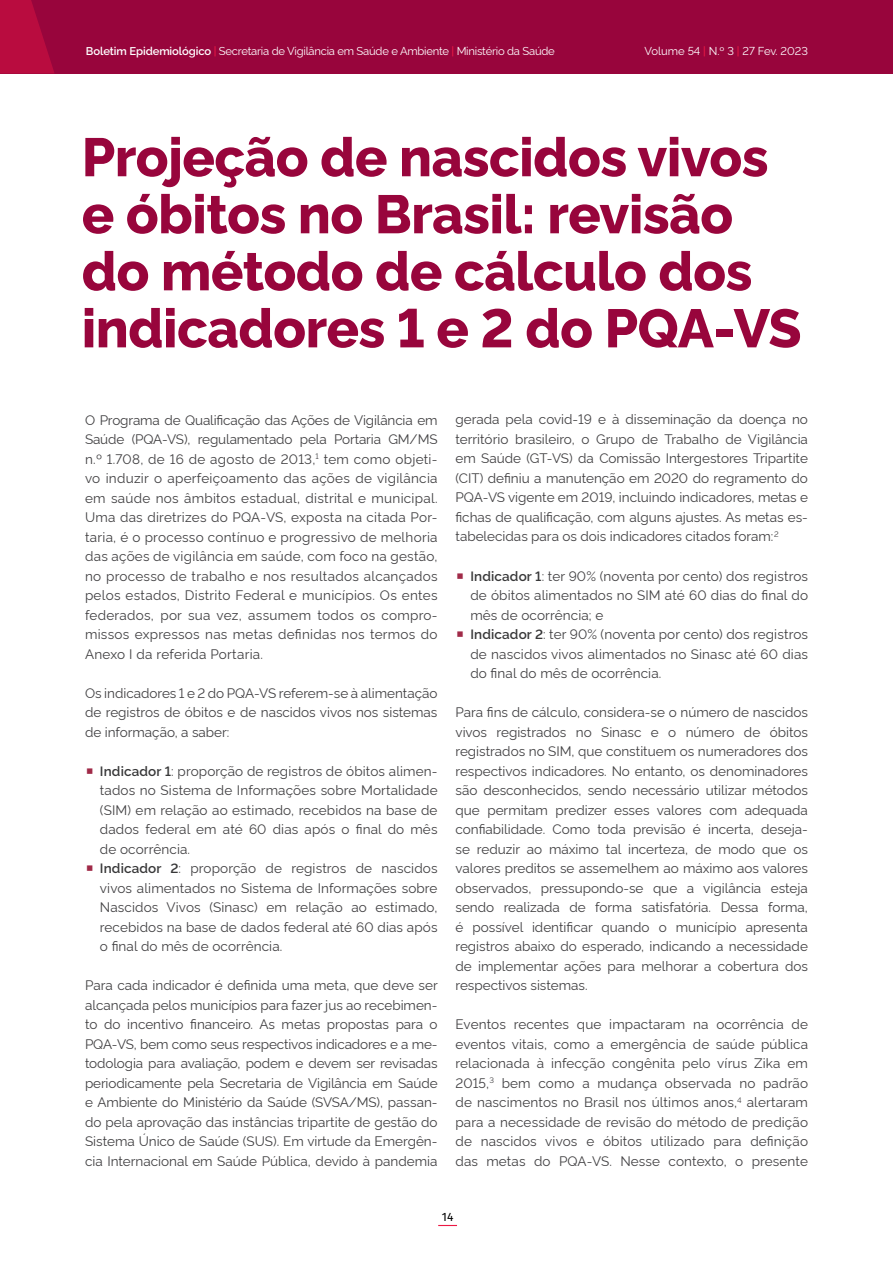
<style>
.page{position:relative;width:893px;height:1263px;background:#fff}
.page>*{position:absolute;margin:0;border:0;box-sizing:border-box;transform-origin:0 0}
.t1{font:800 54px/57px "Rawline";letter-spacing:-.01em;color:#98053c}
.t2{font:13.5px/19.5px "Rawline";letter-spacing:.01em;color:#414042;text-align:justify}
.t3{font:12px "Fira Sans";color:#000}
.t4{font:11.25px "Rawline";letter-spacing:-.02em;color:#fff}
.t5{font:11.25px "Rawline";color:#fff}
.s1{font-weight:600}
.s2{font-weight:500;color:#ed1944}
.s3{font-weight:600;color:#383839}
</style>
<div class="page">
<div style="left:0;top:0;width:893px;height:74px;background:#98053c"></div>
<svg style="left:438px;top:1225px;width:19px;height:1px"></svg>
<svg style="left:0;top:0;width:54px;height:74px"></svg>
<p class="t4" style="left:86px;top:42px;width:470px"><span class="s1">Boletim Epidemiológico</span> <span class="s2">|</span> Secretaria de Vigilância em Saúde e Ambiente <span class="s2">|</span> Ministério da Saúde</p>
<p class="t5" style="left:644px;top:43px;width:165px">Volume 54 <span class="s2">|</span> N.º 3 <span class="s2">|</span> 27 Fev. 2023</p>
<h1 class="t1" style="left:82px;top:124px;width:721px">Projeção de nascidos vivos e óbitos no Brasil: revisão do método de cálculo dos indicadores 1 e 2 do PQA-VS</h1>
<p class="t2" style="left:85px;top:409px;width:354px">O Programa de Qualificação das Ações de Vigilância em Saúde (PQA-VS), regulamentado pela Portaria GM/MS n.º 1.708, de 16 de agosto de 2013,<sup>1</sup> tem como objeti&shy;vo induzir o aperfeiçoamento das ações de vigilância em saúde nos âmbitos estadual, distrital e municipal.<br>Uma das diretrizes do PQA-VS, exposta na citada Por&shy;taria, é o processo contínuo e progressivo de melhoria das ações de vigilância em saúde, com foco na gestão, no processo de trabalho e nos resultados alcançados pelos estados, Distrito Federal e municípios. Os entes federados, por sua vez, assumem todos os compro&shy;missos expressos nas metas definidas nos termos do Anexo I da referida Portaria.</p>
<p class="t2" style="left:85px;top:682px;width:354px">Os indicadores 1 e 2 do PQA-VS referem-se à alimentação de registros de óbitos e de nascidos vivos nos sistemas de informação, a saber:</p>
<p class="t2" style="left:100px;top:760px;width:339px;text-align:left"><span class="s3">I ndicador 1</span>: proporção de registros de óbitos alimen&shy;tados no Sistema de Informações sobre Mortalidade (SIM) em relação ao estimado, recebidos na base de dados federal em até 60 dias após o final do mês de ocorrência.<br><span class="s3">I ndicador 2</span>: proporção de registros de nascidos vivos alimentados no Sistema de Informações sobre Nascidos Vivos (Sinasc) em relação ao estimado, recebidos na base de dados federal até 60 dias após o final do mês de ocorrência.</p>
<p class="t2" style="left:85px;top:974px;width:354px">Para cada indicador é definida uma meta, que deve ser alcançada pelos municípios para fazer jus ao recebimen&shy;to do incentivo financeiro. As metas propostas para o PQA-VS, bem como seus respectivos indicadores e a me&shy;todologia para avaliação, podem e devem ser revisadas periodicamente pela Secretaria de Vigilância em Saúde e Ambiente do Ministério da Saúde (SVSA/MS), passan&shy;do pela aprovação das instâncias tripartite de gestão do Sistema Único de Saúde (SUS). Em virtude da Emergên&shy;cia Internacional em Saúde Pública, devido à pandemia</p>
<p class="t2" style="left:455px;top:408px;width:354px">gerada pela covid-19 e à disseminação da doença no território brasileiro, o Grupo de Trabalho de Vigilância em Saúde (GT-VS) da Comissão Intergestores Tripartite (CIT) definiu a manutenção em 2020 do regramento do PQA-VS vigente em 2019, incluindo indicadores, metas e fichas de qualificação, com alguns ajustes. As metas es&shy;tabelecidas para os dois indicadores citados foram:<sup>2</sup></p>
<p class="t2" style="left:470px;top:565px;width:339px;text-align:left"><span class="s3">I ndicador 1</span>: ter 90% (noventa por cento) dos registros de óbitos alimentados no SIM até 60 dias do final do mês de ocorrência; e<br><span class="s3">I ndicador 2</span>: ter 90% (noventa por cento) dos registros de nascidos vivos alimentados no Sinasc até 60 dias do final do mês de ocorrência.</p>
<p class="t2" style="left:455px;top:701px;width:354px">Para fins de cálculo, considera-se o número de nascidos vivos registrados no Sinasc e o número de óbitos registrados no SIM, que constituem os numeradores dos respectivos indicadores. No entanto, os denominadores são desconhecidos, sendo necessário utilizar métodos que permitam predizer esses valores com adequada confiabilidade. Como toda previsão é incerta, deseja&shy;se reduzir ao máximo tal incerteza, de modo que os valores preditos se assemelhem ao máximo aos valores observados, pressupondo-se que a vigilância esteja sendo realizada de forma satisfatória. Dessa forma, é possível identificar quando o município apresenta registros abaixo do esperado, indicando a necessidade de implementar ações para melhorar a cobertura dos respectivos sistemas.</p>
<p class="t2" style="left:455px;top:1013px;width:354px">Eventos recentes que impactaram na ocorrência de eventos vitais, como a emergência de saúde pública relacionada à infecção congênita pelo vírus Zika em 2015,<sup>3</sup> bem como a mudança observada no padrão de nascimentos no Brasil nos últimos anos,<sup>4</sup> alertaram para a necessidade de revisão do método de predição de nascidos vivos e óbitos utilizado para definição das metas do PQA-VS. Nesse contexto, o presente</p>
<p class="t3" style="left:442px;top:1207px;width:13px">14</p>
</div>
